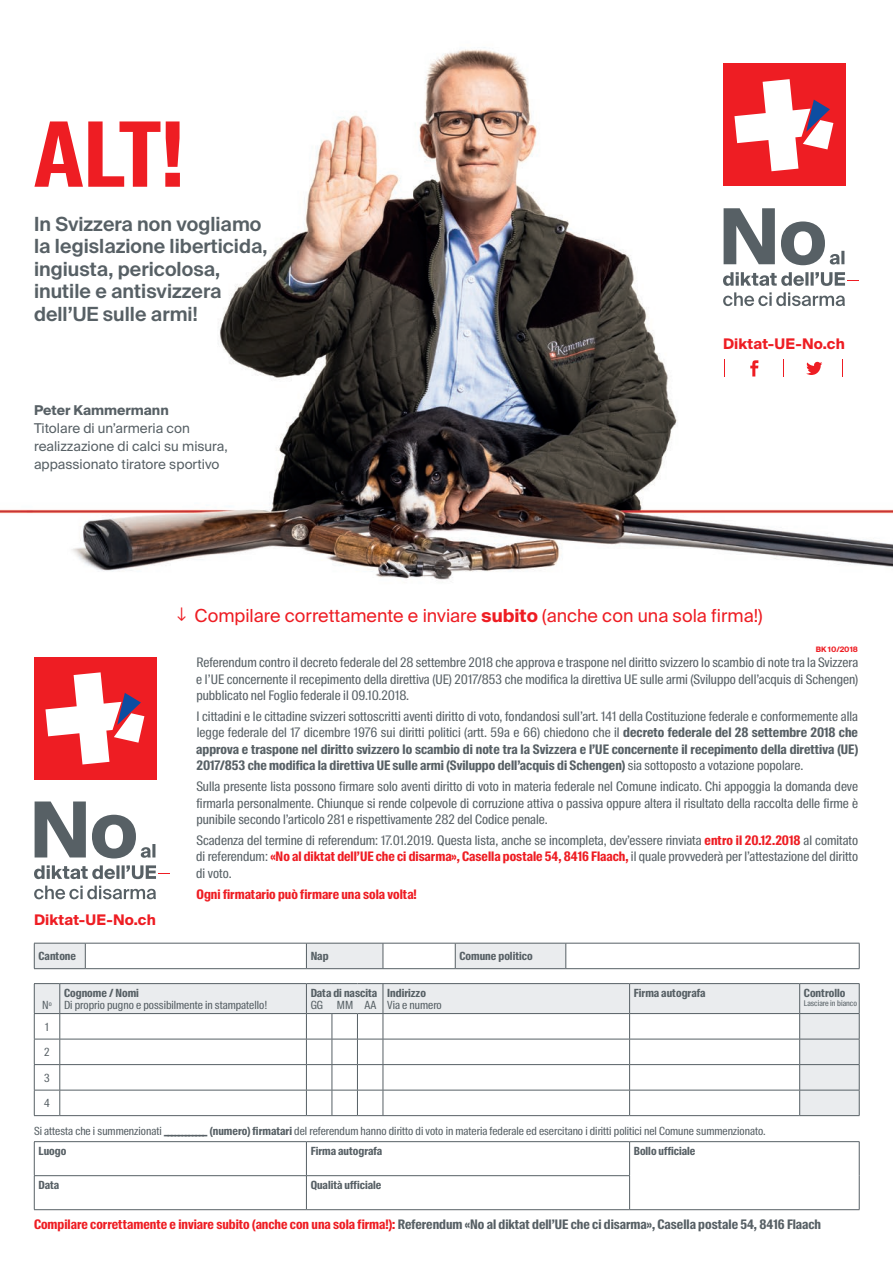
<style>
.page{position:relative;width:893px;height:1263px;background:#fff}
.page>*{position:absolute;margin:0;border:0;box-sizing:border-box;transform-origin:0 0}
.Kampagne__Titel{font:700 90px "Suisse Intl Cond";color:#ee1d23}
.Kampagne__Copy{font:600 19.5px/22.5px "Suisse Intl";color:#576065}
.t1{font:18px "Suisse Intl";color:#ee1d23}
.t2{font:700 14.7px "Suisse Intl";letter-spacing:.01em;color:#ee1d23}
.Kampagne__Testimonia{font:13.5px/18px "Suisse Intl";color:#576065}
.Kampagne__Testimonia-2{font:700 13.5px "Suisse Intl";color:#576065}
.Grundtext_schmal{font:13.2px/16.5px "Suisse Intl Cond";color:#576065;text-align:justify}
.Grundtext_schmal-2{font:700 13.2px "Suisse Intl Cond";color:#576065}
.Grundtext_schmal-3{font:700 13.2px "Suisse Intl Cond";color:#ee1d23}
.Tabellentext{font:11.25px "Suisse Intl Cond";color:#576065}
.Tabellentext-2{font:700 11.25px "Suisse Intl Cond";color:#576065}
.Tabellentext-3{font:7.8px "Suisse Intl Cond";color:#576065}
.Kampagne__Testimonia-3{font:700 7.5px "Suisse Intl";color:#ee1d23}
.s1{font-weight:700}
.s2{font-weight:700;color:#ee1d23}
.s3{color:#ee1d23}
</style>
<div class="page">
<img style="left:0;top:47px;width:893px;height:533px">
<hr style="left:566px;top:943px;width:293px;height:1px;background:#576065">
<svg style="left:34px;top:943px;width:533px;height:25px"></svg>
<svg style="left:859px;top:943px;width:1px;height:25px"></svg>
<hr style="left:34px;top:968px;width:51px;height:1px;background:#576065">
<hr style="left:85px;top:968px;width:221px;height:1px;background:#576065">
<hr style="left:306px;top:968px;width:77px;height:1px;background:#576065">
<hr style="left:383px;top:968px;width:72px;height:1px;background:#576065">
<hr style="left:455px;top:968px;width:111px;height:1px;background:#576065">
<hr style="left:566px;top:968px;width:293px;height:1px;background:#576065">
<svg style="left:61px;top:984px;width:798px;height:131px"></svg>
<hr style="left:60px;top:983px;width:246px;height:1px;background:#576065">
<hr style="left:383px;top:983px;width:247px;height:1px;background:#576065">
<hr style="left:630px;top:983px;width:170px;height:1px;background:#576065">
<hr style="left:800px;top:983px;width:59px;height:1px;background:#576065">
<hr style="left:60px;top:1013px;width:246px;height:1px;background:#576065">
<hr style="left:383px;top:1013px;width:247px;height:1px;background:#576065">
<hr style="left:630px;top:1013px;width:170px;height:1px;background:#576065">
<hr style="left:800px;top:1013px;width:59px;height:1px;background:#576065">
<hr style="left:60px;top:1039px;width:246px;height:1px;background:#576065">
<hr style="left:383px;top:1039px;width:247px;height:1px;background:#576065">
<hr style="left:630px;top:1039px;width:170px;height:1px;background:#576065">
<hr style="left:800px;top:1039px;width:59px;height:1px;background:#576065">
<hr style="left:60px;top:1064px;width:246px;height:1px;background:#576065">
<hr style="left:383px;top:1064px;width:247px;height:1px;background:#576065">
<hr style="left:630px;top:1064px;width:170px;height:1px;background:#576065">
<hr style="left:800px;top:1064px;width:59px;height:1px;background:#576065">
<hr style="left:60px;top:1090px;width:246px;height:1px;background:#576065">
<hr style="left:383px;top:1090px;width:247px;height:1px;background:#576065">
<hr style="left:630px;top:1090px;width:170px;height:1px;background:#576065">
<svg style="left:629px;top:984px;width:1px;height:131px"></svg>
<hr style="left:800px;top:1090px;width:59px;height:1px;background:#576065">
<svg style="left:799px;top:984px;width:1px;height:131px"></svg>
<svg style="left:859px;top:984px;width:1px;height:131px"></svg>
<svg style="left:34px;top:983px;width:27px;height:133px"></svg>
<hr style="left:60px;top:1115px;width:246px;height:1px;background:#576065">
<svg style="left:306px;top:983px;width:78px;height:133px"></svg>
<hr style="left:383px;top:1115px;width:247px;height:1px;background:#576065">
<hr style="left:630px;top:1115px;width:170px;height:1px;background:#576065">
<hr style="left:800px;top:1115px;width:59px;height:1px;background:#576065">
<hr style="left:34px;top:1141px;width:272px;height:1px;background:#576065">
<hr style="left:34px;top:1142px;width:1px;height:33px;background:#576065">
<hr style="left:306px;top:1141px;width:324px;height:1px;background:#576065">
<hr style="left:306px;top:1142px;width:1px;height:33px;background:#576065">
<hr style="left:630px;top:1141px;width:229px;height:1px;background:#576065">
<hr style="left:629px;top:1142px;width:1px;height:33px;background:#576065">
<hr style="left:859px;top:1142px;width:1px;height:34px;background:#576065">
<hr style="left:34px;top:1175px;width:272px;height:1px;background:#576065">
<hr style="left:34px;top:1176px;width:1px;height:33px;background:#576065">
<hr style="left:306px;top:1175px;width:324px;height:1px;background:#576065">
<hr style="left:306px;top:1176px;width:1px;height:33px;background:#576065">
<hr style="left:629px;top:1176px;width:1px;height:33px;background:#576065">
<hr style="left:859px;top:1176px;width:1px;height:33px;background:#576065">
<hr style="left:34px;top:1209px;width:272px;height:1px;background:#576065">
<hr style="left:306px;top:1209px;width:324px;height:1px;background:#576065">
<hr style="left:630px;top:1209px;width:229px;height:1px;background:#576065">
<svg style="left:750px;top:360px;width:8px;height:16px"></svg>
<svg style="left:806px;top:362px;width:16px;height:13px"></svg>
<svg style="left:724px;top:359px;width:1px;height:18px"></svg>
<svg style="left:783px;top:359px;width:1px;height:18px"></svg>
<svg style="left:843px;top:359px;width:1px;height:18px"></svg>
<svg style="left:723px;top:292px;width:122px;height:14px"></svg>
<svg style="left:723px;top:272px;width:136px;height:14px"></svg>
<svg style="left:724px;top:208px;width:120px;height:57px"></svg>
<div style="left:723px;top:64px;width:122px;height:122px;background:#ee1d23"></div>
<svg style="left:734px;top:79px;width:99px;height:92px"></svg>
<svg style="left:34px;top:885px;width:122px;height:14px"></svg>
<svg style="left:34px;top:865px;width:136px;height:14px"></svg>
<svg style="left:35px;top:801px;width:120px;height:57px"></svg>
<div style="left:34px;top:657px;width:122px;height:122px;background:#ee1d23"></div>
<svg style="left:45px;top:672px;width:99px;height:92px"></svg>
<p class="Kampagne__Titel" style="left:34px;top:103px;width:151px">ALT!</p>
<p class="Kampagne__Copy" style="left:34px;top:213px;width:235px">In Svizzera non vogliamo la legislazione liberticida, ingiusta, pericolosa, inutile e antisvizzera dell’UE sulle armi!</p>
<p class="Kampagne__Testimonia-2" style="left:34px;top:402px;width:136px">Peter Kammermann</p>
<p class="Kampagne__Testimonia" style="left:34px;top:419px;width:195px">Titolare di un’armeria con realizzazione di calci su misura, appassionato tiratore sportivo</p>
<p class="t2" style="left:723px;top:335px;width:123px">Diktat-UE-No.ch</p>
<p class="t1" style="left:194px;top:605px;width:570px">Compilare correttamente e inviare <span class="s1">subito</span> (anche con una sola firma!)</p>
<p class="Kampagne__Testimonia-3" style="left:816px;top:645px;width:44px">BK 10/2018</p>
<p class="t2" style="left:34px;top:911px;width:123px">Diktat-UE-No.ch</p>
<p class="Grundtext_schmal" style="left:196px;top:654px;width:664px">Referendum contro il decreto federale del 28 settembre 2018 che approva e traspone nel diritto svizzero lo scambio di note tra la Svizzera e l’UE concernente il recepimento della direttiva (UE) 2017/853 che modifica la direttiva UE sulle armi (Sviluppo dell’acquis di Schengen) pubblicato nel Foglio federale il 09.10.2018.</p>
<p class="Grundtext_schmal" style="left:196px;top:708px;width:663px">I cittadini e le cittadine svizzeri sottoscritti aventi diritto di voto, fondandosi sull’art. 141 della Costituzione federale e conformemente alla legge federale del 17 dicembre 1976 sui diritti politici (artt. 59a e 66) chiedono che il <span class="s1">decreto federale del 28 settembre 2018 che approva e traspone nel diritto svizzero lo scambio di note tra la Svizzera e l’UE concernente il recepimento della direttiva (UE)<br>2017/853 che modifica la direttiva UE sulle armi (Sviluppo dell’acquis di Schengen)</span> sia sottoposto a votazione popolare.</p>
<p class="Grundtext_schmal" style="left:196px;top:778px;width:663px">Sulla presente lista possono firmare solo aventi diritto di voto in materia federale nel Comune indicato. Chi appoggia la domanda deve firmarla personalmente. Chiunque si rende colpevole di corruzione attiva o passiva oppure altera il risultato della raccolta delle firme è punibile secondo l’articolo 281 e rispettivamente 282 del Codice penale.</p>
<p class="Grundtext_schmal" style="left:196px;top:832px;width:663px">Scadenza del termine di referendum: 17.01.2019. Questa lista, anche se incompleta, dev’essere rinviata <span class="s2">entro il 20.12.2018</span> al comitato di referendum: <span class="s2">«No al diktat dell’UE che ci disarma», Casella postale 54, 8416 Flaach,</span> il quale provvederà per l’attestazione del diritto di voto.</p>
<p class="Grundtext_schmal-3" style="left:197px;top:886px;width:222px">Ogni firmatario può firmare una sola volta!</p>
<p class="Tabellentext-2" style="left:39px;top:950px;width:39px">Cantone</p>
<p class="Tabellentext-2" style="left:311px;top:950px;width:19px">Nap</p>
<p class="Tabellentext-2" style="left:459px;top:950px;width:75px">Comune politico</p>
<p class="Tabellentext" style="left:42px;top:999px;width:11px">N<sup>o</sup></p>
<p class="Tabellentext-2" style="left:64px;top:986px;width:76px">Cognome / Nomi</p>
<p class="Tabellentext" style="left:64px;top:999px;width:205px">Di proprio pugno e possibilmente in stampatello!</p>
<p class="Tabellentext-2" style="left:311px;top:986px;width:68px">Data di nascita</p>
<p class="Tabellentext" style="left:311px;top:999px;width:67px">GG MM AA</p>
<p class="Tabellentext-2" style="left:387px;top:986px;width:40px">Indirizzo</p>
<p class="Tabellentext" style="left:387px;top:999px;width:56px">Via e numero</p>
<p class="Tabellentext-2" style="left:634px;top:986px;width:73px">Firma autografa</p>
<p class="Tabellentext-2" style="left:804px;top:986px;width:43px">Controllo</p>
<p class="Tabellentext-3" style="left:804px;top:999px;width:55px">Lasciare in bianco</p>
<p class="Tabellentext" style="left:45px;top:1020px;width:5px">1</p>
<p class="Tabellentext" style="left:44px;top:1046px;width:7px">2</p>
<p class="Tabellentext" style="left:44px;top:1071px;width:7px">3</p>
<p class="Tabellentext" style="left:44px;top:1097px;width:7px">4</p>
<p class="Tabellentext" style="left:34px;top:1125px;width:733px">Si attesta che i summenzionati <span class="s1">____________ (numero) firmatari</span> del referendum hanno diritto di voto in materia federale ed esercitano i diritti politici nel Comune summenzionato.</p>
<p class="Tabellentext-2" style="left:39px;top:1144px;width:29px">Luogo</p>
<p class="Tabellentext-2" style="left:311px;top:1144px;width:73px">Firma autografa</p>
<p class="Tabellentext-2" style="left:634px;top:1144px;width:63px">Bollo ufficiale</p>
<p class="Tabellentext-2" style="left:39px;top:1178px;width:22px">Data</p>
<p class="Tabellentext-2" style="left:311px;top:1178px;width:72px">Qualità ufficiale</p>
<p class="Grundtext_schmal-2" style="left:34px;top:1216px;width:789px"><span class="s3">Compilare correttamente e inviare subito (anche con una sola firma!):</span> Referendum «No al diktat dell’UE che ci disarma», Casella postale 54, 8416 Flaach</p>
</div>
